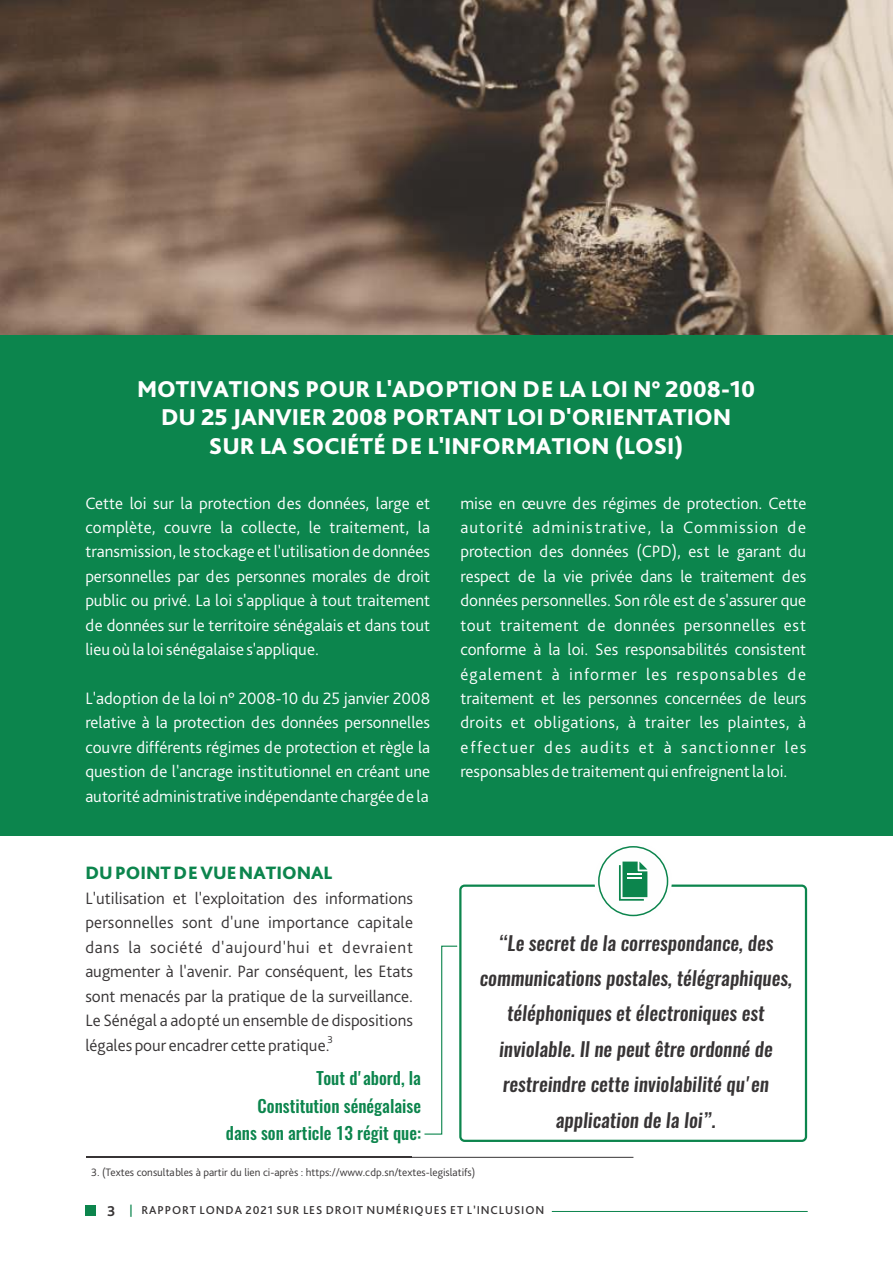
<style>
.page{position:relative;width:893px;height:1263px;background:#fff}
.page>*{position:absolute;margin:0;border:0;box-sizing:border-box;transform-origin:0 0}
.t1{font:800 24px/28.7px "Bliss Pro";color:#fefefe;text-align:center}
.t2{font:italic 500 19.5px/35.4px "Oswald";color:#373435;text-align:center}
.t3{font:800 18.75px "Bliss Pro";color:#0c854d}
.t4{font:300 17.25px/24.5px "Bliss Pro";color:#fefefe;text-align:justify}
.t5{font:300 17.25px/24.5px "Bliss Pro";color:#373435;text-align:justify}
.t6{font:500 17.25px/27.8px "Oswald";color:#0c854d;text-align:right}
.t7{font:500 12px "Bliss Pro";letter-spacing:.075em;color:#373435}
.t8{font:300 11.25px "Bliss Pro";color:#373435}
.t9{font:300 10.5px "Bliss Pro";color:#373435}
.s1{font-weight:700;font-size:15px}
.s2{color:#0c854d}
</style>
<div class="page">
<svg style="left:0;top:0;width:893px;height:335px;background:#786455"></svg>
<div style="left:0;top:335px;width:893px;height:501px;background:#0c854d"></div>
<hr style="left:86px;top:1156px;width:325px;height:2px;background:#373435">
<hr style="left:411px;top:1157px;width:222px;height:1px;background:#373435">
<div style="left:459px;top:884px;width:348px;height:258px;border:2px solid #0c854d;border-radius:4px"></div>
<div style="left:595px;top:842px;width:77px;height:78px;background:#fefefe;border-radius:50%"></div>
<div style="left:598px;top:846px;width:70px;height:70px;background:#fefefe;border:2px solid #0c854d;border-radius:50%"></div>
<svg style="left:619px;top:861px;width:28px;height:40px"></svg>
<svg style="left:424px;top:945px;width:34px;height:190px"></svg>
<div style="left:85px;top:1205px;width:11px;height:11px;background:#0c854d"></div>
<hr style="left:552px;top:1211px;width:256px;height:1px;background:#0c854d">
<h1 class="t1" style="left:137px;top:377px;width:620px">MOTIVATIONS POUR L'ADOPTION DE LA LOI N° 2008-10<br>DU 25 JANVIER 2008 PORTANT LOI D'ORIENTATION<br>SUR LA SOCIÉTÉ DE L'INFORMATION (LOSI)</h1>
<p class="t4" style="left:85px;top:492px;width:346px">Cette loi sur la protection des données, large et complète, couvre la collecte, le traitement, la transmission, le stockage et l'utilisation de données personnelles par des personnes morales de droit public ou privé. La loi s'applique à tout traitement de données sur le territoire sénégalais et dans tout lieu où la loi sénégalaise s'applique.</p>
<p class="t4" style="left:85px;top:688px;width:346px">L'adoption de la loi n° 2008-10 du 25 janvier 2008 relative à la protection des données personnelles couvre différents régimes de protection et règle la question de l'ancrage institutionnel en créant une autorité administrative indépendante chargée de la</p>
<p class="t3" style="left:85px;top:866px;width:248px">DU POINT DE VUE NATIONAL</p>
<p class="t5" style="left:85px;top:888px;width:329px">L'utilisation et l'exploitation des informations personnelles sont d'une importance capitale dans la société d'aujourd'hui et devraient augmenter à l'avenir. Par conséquent, les Etats sont menacés par la pratique de la surveillance.<br>Le Sénégal a adopté un ensemble de dispositions légales pour encadrer cette pratique.</p>
<p class="t9" style="left:327px;top:1035px;width:7px">3</p>
<p class="t6" style="left:226px;top:1064px;width:197px">Tout d'abord, la<br>Constitution sénégalaise dans son article 13 régit que:</p>
<p class="t4" style="left:460px;top:492px;width:347px">mise en œuvre des régimes de protection. Cette autorité administrative, la Commission de protection des données (CPD), est le garant du respect de la vie privée dans le traitement des données personnelles. Son rôle est de s'assurer que tout traitement de données personnelles est conforme à la loi. Ses responsabilités consistent également à informer les responsables de traitement et les personnes concernées de leurs droits et obligations, à traiter les plaintes, à effectuer des audits et à sanctionner les responsables de traitement qui enfreignent la loi.</p>
<p class="t2" style="left:480px;top:925px;width:314px">“Le secret de la correspondance, des communications postales, télégraphiques, téléphoniques et électroniques est inviolable. Il ne peut être ordonné de restreindre cette inviolabilité qu'en application de la loi”.</p>
<p class="t8" style="left:91px;top:1168px;width:386px">3. (Textes consultables à partir du lien ci-après : https://www.cdp.sn/textes-legislatifs)</p>
<p class="t7" style="left:107px;top:1206px;width:439px"><span class="s1">3</span> <span class="s2">|</span> RAPPORT LONDA 2021 SUR LES DROIT NUMÉRIQUES ET L’INCLUSION</p>
</div>
